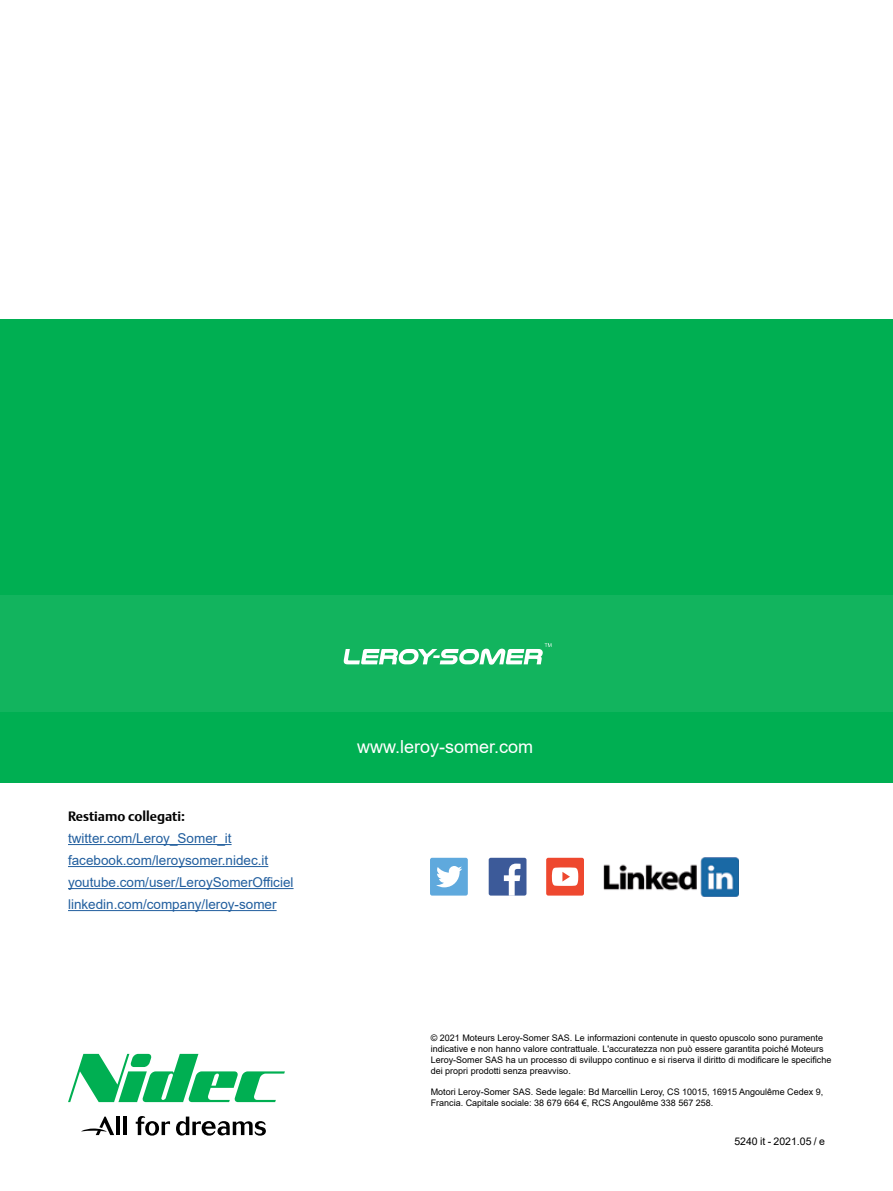
<style>
.page{position:relative;width:893px;height:1191px;background:#fff}
.page>*{position:absolute;margin:0;border:0;box-sizing:border-box;transform-origin:0 0}
.t1{font:18px "Arial";color:#fff}
.t2{font:13.5px/22px "Arial";color:#215e9e}
.t3{font:700 13.5px "DTL Argo T";color:#000}
.t4{font:10.5px "Arial";color:#000}
.t5{font:9px/10.8px "Arial";color:#000}
</style>
<div class="page">
<div style="left:0;top:319px;width:893px;height:463px;background:#00af52"></div>
<div style="left:0;top:595px;width:893px;height:117px;background:#12b45e"></div>
<svg style="left:344px;top:643px;width:207px;height:21px"></svg>
<svg style="left:68px;top:1053px;width:217px;height:49px"></svg>
<svg style="left:136px;top:1116px;width:34px;height:19px"></svg>
<svg style="left:176px;top:1116px;width:90px;height:19px"></svg>
<hr style="left:116px;top:1116px;width:4px;height:19px;background:#000">
<hr style="left:123px;top:1116px;width:4px;height:19px;background:#000">
<svg style="left:81px;top:1116px;width:33px;height:19px"></svg>
<hr style="left:68px;top:844px;width:164px;height:1px;background:#215e9e">
<hr style="left:68px;top:866px;width:200px;height:1px;background:#215e9e">
<hr style="left:68px;top:888px;width:226px;height:1px;background:#215e9e">
<hr style="left:68px;top:910px;width:209px;height:1px;background:#215e9e">
<div style="left:546px;top:857px;width:38px;height:38px;background:#ee482f;border-radius:2px"></div>
<svg style="left:552px;top:867px;width:26px;height:19px"></svg>
<div style="left:430px;top:857px;width:38px;height:38px;background:#5fa9dd;border-radius:2px"></div>
<svg style="left:436px;top:866px;width:26px;height:21px"></svg>
<div style="left:489px;top:857px;width:37px;height:38px;background:#3c5a99;border-radius:2px"></div>
<svg style="left:504px;top:863px;width:16px;height:32px"></svg>
<img style="left:604px;top:857px;width:135px;height:39px">
<h2 class="t3" style="left:68px;top:808px;width:118px">Restiamo collegati:</h2>
<h2 class="t2" style="left:68px;top:827px;width:227px">twitter.com/Leroy_Somer_it facebook.com/leroysomer.nidec.it youtube.com/user/LeroySomerOfficiel linkedin.com/company/leroy-somer</h2>
<h1 class="t1" style="left:357px;top:734px;width:178px">www.leroy-somer.com</h1>
<p class="t5" style="left:431px;top:1032px;width:402px">© 2021 Moteurs Leroy-Somer SAS. Le informazioni contenute in questo opuscolo sono puramente indicative e non hanno valore contrattuale. L'accuratezza non può essere garantita poiché Moteurs Leroy-Somer SAS ha un processo di sviluppo continuo e si riserva il diritto di modificare le specifiche dei propri prodotti senza preavviso.</p>
<p class="t5" style="left:431px;top:1086px;width:394px">Motori Leroy-Somer SAS. Sede legale: Bd Marcellin Leroy, CS 10015, 16915 Angoulême Cedex 9,<br>Francia. Capitale sociale: 38 679 664 €, RCS Angoulême 338 567 258.</p>
<p class="t4" style="left:734px;top:1133px;width:92px">5240 it - 2021.05 / e</p>
</div>
